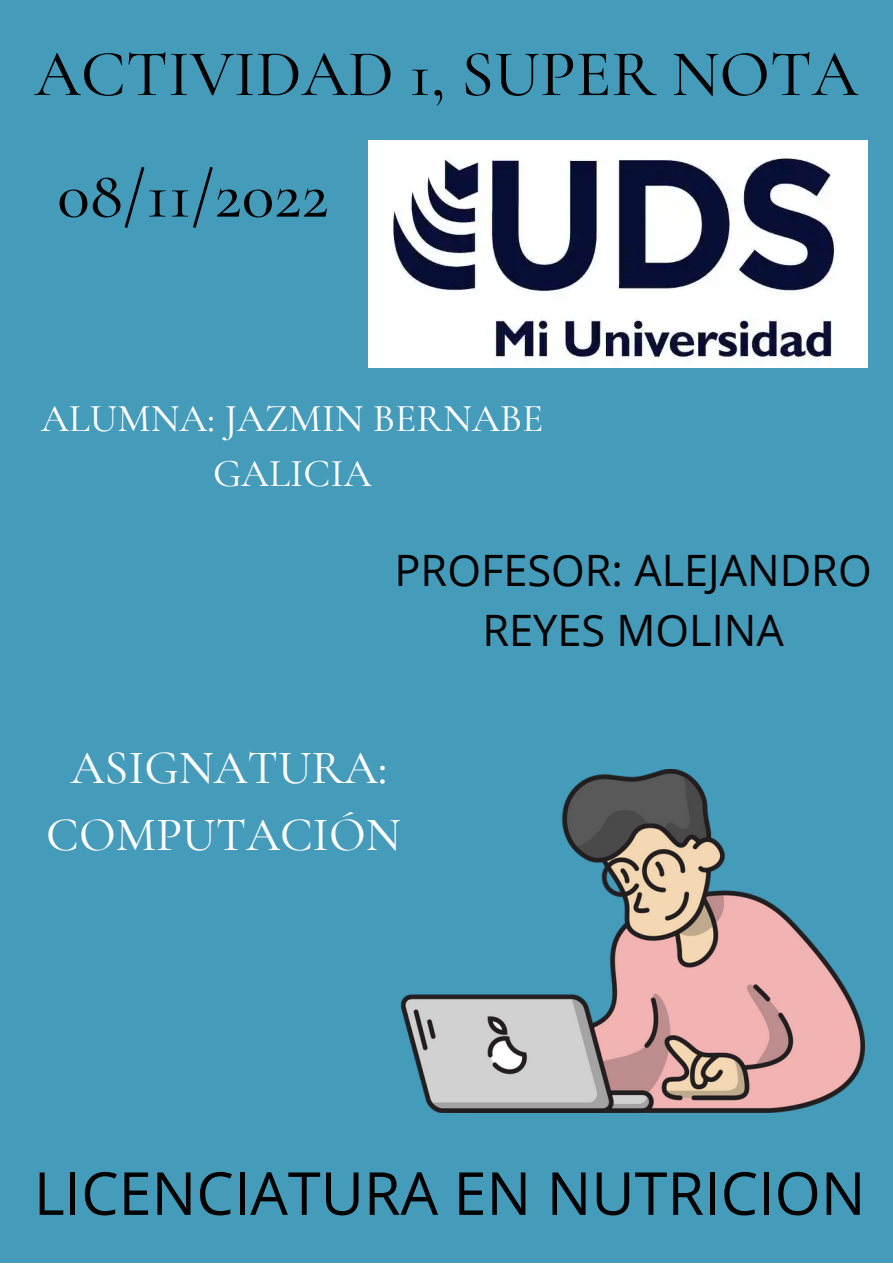
<style>
.page{position:relative;width:893px;height:1264px;background:#fff}
.page>*{position:absolute;margin:0;border:0;box-sizing:border-box;transform-origin:0 0}
.t1{font:500 67.8px "Cormorant Garamond";color:#000}
.t2{font:500 65.85px "Cormorant Garamond";color:#000}
.t3{font:59.25px "Open Sans";color:#000}
.t4{font:500 48px/66.3px "Cormorant Garamond";color:#fff;text-align:center}
.t5{font:43.2px/59.8px "Open Sans";color:#000;text-align:center}
.t6{font:500 39.45px/55.1px "Cormorant Garamond";color:#fff;text-align:center}
</style>
<div class="page">
<div style="left:0;top:0;width:892px;height:1262px;background:#449bba"></div>
<img style="left:368px;top:141px;width:499px;height:227px">
<img style="left:401px;top:769px;width:463px;height:343px">
<h2 class="t2" style="left:34px;top:34px;width:825px">ACTIVIDAD 1, SUPER NOTA</h2>
<h1 class="t1" style="left:57px;top:154px;width:273px">08/11/2022</h1>
<p class="t6" style="left:41px;top:391px;width:504px">ALUMNA: JAZMIN BERNABE<br>GALICIA</p>
<p class="t5" style="left:394px;top:539px;width:478px">PROFESOR: ALEJANDRO<br>REYES MOLINA</p>
<p class="t4" style="left:46px;top:735px;width:356px">ASIGNATURA:<br>COMPUTACIÓN</p>
<h3 class="t3" style="left:34px;top:1151px;width:833px">LICENCIATURA EN NUTRICION</h3>
</div>
